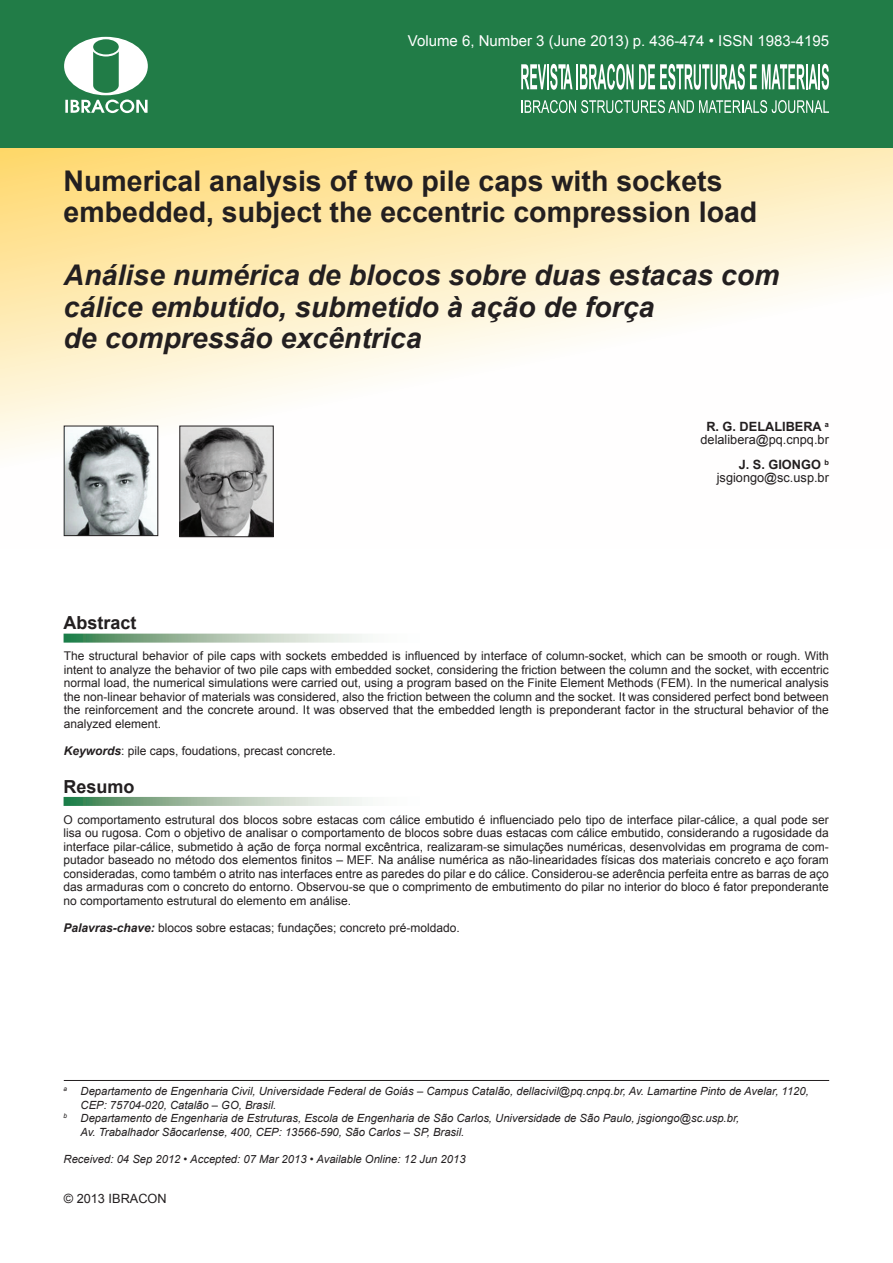
<style>
.page{position:relative;width:893px;height:1263px;background:#fff}
.page>*{position:absolute;margin:0;border:0;box-sizing:border-box;transform-origin:0 0}
.t1{font:italic 700 28.5px/31.5px "Arial";color:#231f20}
.t2{font:700 28.5px/31.5px "Arial";color:#231f20}
.t3{font:700 18px "Arial";color:#231f20}
.t4{font:15px "Arial";color:#fff}
.t5{font:12.75px/12.8px "Arial";color:#231f20;text-align:center}
.t6{font:12px/13.5px "Arial";color:#231f20;text-align:justify}
.t7{font:italic 11.25px "Arial";color:#231f20}
.s1{font-weight:700}
.s2{font-weight:700;font-style:italic}
</style>
<div class="page">
<svg style="left:0;top:148px;width:893px;height:390px"></svg>
<div style="left:0;top:0;width:893px;height:148px;background:#217c47"></div>
<svg style="left:64px;top:37px;width:84px;height:76px"></svg>
<svg style="left:521px;top:64px;width:51px;height:26px"></svg>
<hr style="left:576px;top:64px;width:2px;height:25px;background:#fff">
<svg style="left:580px;top:64px;width:249px;height:26px"></svg>
<svg style="left:521px;top:100px;width:308px;height:13px"></svg>
<hr style="left:64px;top:1080px;width:765px;height:1px;background:#231f20">
<svg style="left:64px;top:634px;width:299px;height:9px;background:#a6c1aa"></svg>
<svg style="left:64px;top:797px;width:299px;height:9px;background:#a2bfa7"></svg>
<img style="left:66px;top:428px;width:90px;height:106px">
<div style="left:64px;top:426px;width:94px;height:110px;border:1px solid #231f20"></div>
<img style="left:181px;top:428px;width:91px;height:107px">
<div style="left:179px;top:426px;width:95px;height:111px;border:1px solid #231f20"></div>
<p class="t4" style="left:408px;top:31px;width:423px">Volume 6, Number 3 (June 2013) p. 436-474 • ISSN 1983-4195</p>
<h1 class="t2" style="left:64px;top:166px;width:695px">Numerical analysis of two pile caps with sockets embedded, subject the eccentric compression load</h1>
<h1 class="t1" style="left:64px;top:260px;width:717px">Análise numérica de blocos sobre duas estacas com cálice embutido, submetido à ação de força<br>de compressão excêntrica</h1>
<h2 class="t3" style="left:64px;top:611px;width:75px">Abstract</h2>
<p class="t5" style="left:700px;top:420px;width:130px"><span class="s1">R. G. DELALIBERA</span> <sup>a </sup>delalibera@pq.cnpq.br</p>
<p class="t5" style="left:717px;top:459px;width:114px;text-align:right"><span class="s1">J. S. GIONGO</span> <sup>b </sup>jsgiongo@sc.usp.br</p>
<p class="t6" style="left:64px;top:650px;width:767px">The structural behavior of pile caps with sockets embedded is influenced by interface of column-socket, which can be smooth or rough. With intent to analyze the behavior of two pile caps with embedded socket, considering the friction between the column and the socket, with eccentric normal load, the numerical simulations were carried out, using a program based on the Finite Element Methods (FEM). In the numerical analysis the non-linear behavior of materials was considered, also the friction between the column and the socket. It was considered perfect bond between the reinforcement and the concrete around. It was observed that the embedded length is preponderant factor in the structural behavior of the analyzed element.</p>
<p class="t6" style="left:64px;top:744px;width:274px"><span class="s2">Keywords</span>: pile caps, foudations, precast concrete.</p>
<h2 class="t3" style="left:64px;top:774px;width:73px">Resumo</h2>
<p class="t6" style="left:64px;top:813px;width:767px">O comportamento estrutural dos blocos sobre estacas com cálice embutido é influenciado pelo tipo de interface pilar-cálice, a qual pode ser lisa ou rugosa. Com o objetivo de analisar o comportamento de blocos sobre duas estacas com cálice embutido, considerando a rugosidade da interface pilar-cálice, submetido à ação de força normal excêntrica, realizaram-se simulações numéricas, desenvolvidas em programa de com&shy;putador baseado no método dos elementos finitos – MEF. Na análise numérica as não-linearidades físicas dos materiais concreto e aço foram consideradas, como também o atrito nas interfaces entre as paredes do pilar e do cálice. Considerou-se aderência perfeita entre as barras de aço das armaduras com o concreto do entorno. Observou-se que o comprimento de embutimento do pilar no interior do bloco é fator preponderante no comportamento estrutural do elemento em análise.</p>
<p class="t6" style="left:64px;top:921px;width:398px"><span class="s2">Palavras-chave:</span> blocos sobre estacas; fundações; concreto pré-moldado.</p>
<p class="t7" style="left:64px;top:1084px;width:747px"><sup>a</sup> Departamento de Engenharia Civil, Universidade Federal de Goiás – Campus Catalão, dellacivil@pq.cnpq.br, Av. Lamartine Pinto de Avelar, 1120,</p>
<p class="t7" style="left:81px;top:1097px;width:197px">CEP: 75704-020, Catalão – GO, Brasil.</p>
<p class="t7" style="left:64px;top:1111px;width:677px"><sup>b</sup> Departamento de Engenharia de Estruturas, Escola de Engenharia de São Carlos, Universidade de São Paulo, jsgiongo@sc.usp.br,</p>
<p class="t7" style="left:81px;top:1124px;width:385px">Av. Trabalhador Sãocarlense, 400, CEP: 13566-590, São Carlos – SP, Brasil.</p>
<p class="t7" style="left:64px;top:1151px;width:404px">Received: 04 Sep 2012 • Accepted: 07 Mar 2013 • Available Online: 12 Jun 2013</p>
<p class="t5" style="left:64px;top:1192px;width:104px">© 2013 IBRACON</p>
</div>
